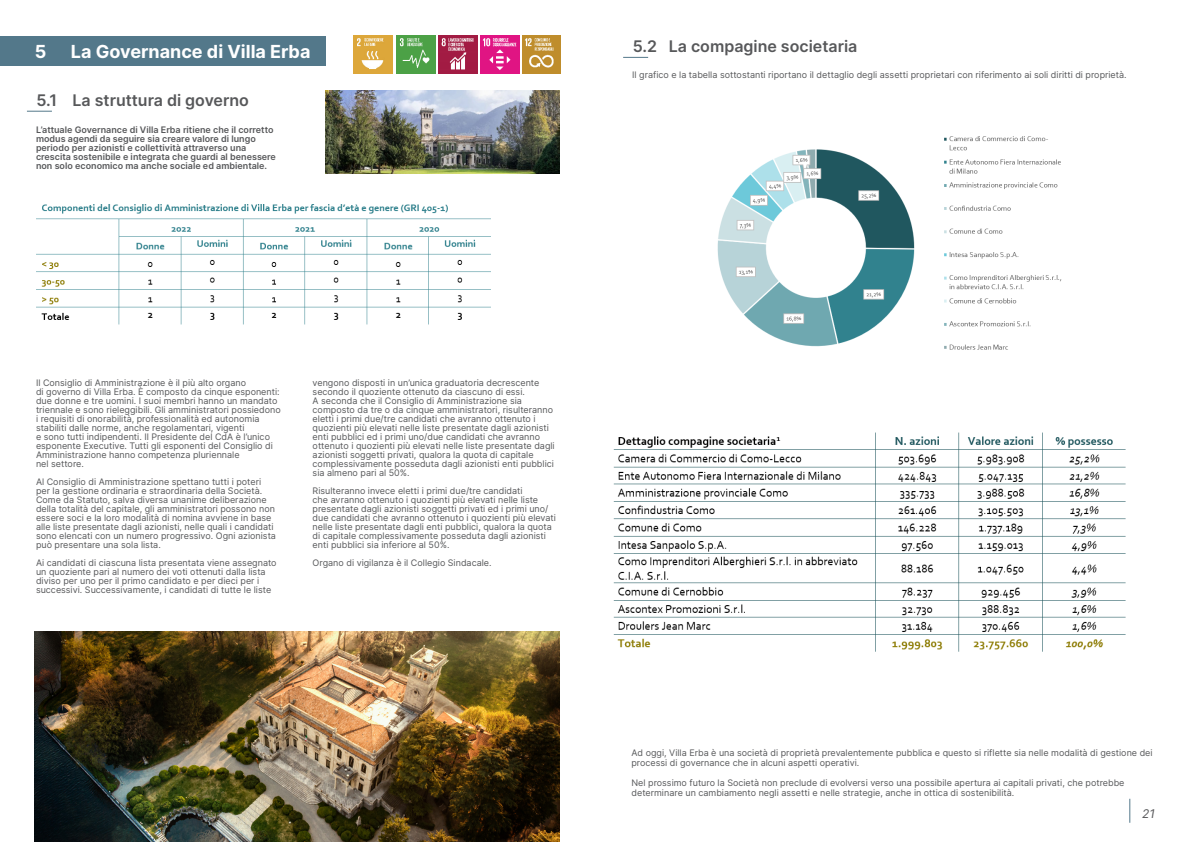
<style>
.page{position:relative;width:1191px;height:842px;background:#fff}
.page>*{position:absolute;margin:0;border:0;box-sizing:border-box;transform-origin:0 0}
.t1{font:700 18px "Inter";color:#fff}
.t2{font:600 16px "Inter";color:#57585a}
.t3{font:italic 12px "Inter";color:#57585a}
.t4{font:9px/9px "Inter";color:#57585a}
.t5{font:600 9px/9px "Inter";color:#57585a}
</style>
<div class="page">
<svg style="left:1129px;top:799px;width:1px;height:24px"></svg>
<svg style="left:27px;top:111px;width:25px;height:1px"></svg>
<img style="left:325px;top:91px;width:234px;height:82px">
<img style="left:36px;top:204px;width:455px;height:121px">
<img style="left:35px;top:631px;width:524px;height:211px">
<div style="left:0;top:36px;width:325px;height:29px;background:#53788a"></div>
<img style="left:439px;top:35px;width:38px;height:39px">
<img style="left:480px;top:35px;width:39px;height:39px">
<img style="left:522px;top:35px;width:39px;height:39px">
<img style="left:353px;top:35px;width:39px;height:39px">
<img style="left:397px;top:35px;width:38px;height:39px">
<svg style="left:623px;top:57px;width:25px;height:1px"></svg>
<img style="left:717px;top:136px;width:345px;height:214px">
<img style="left:613px;top:432px;width:513px;height:220px">
<p class="t1" style="left:35px;top:38px;width:13px">5</p>
<p class="t1" style="left:71px;top:38px;width:241px">La Governance di Villa Erba</p>
<p class="t2" style="left:37px;top:88px;width:214px">5.1 La struttura di governo</p>
<p class="t5" style="left:36px;top:125px;width:241px">L’attuale Governance di Villa Erba ritiene che il corretto modus agendi da seguire sia creare valore di lungo periodo per azionisti e collettività attraverso una crescita sostenibile e integrata che guardi al benessere non solo economico ma anche sociale ed ambientale.</p>
<p class="t2" style="left:633px;top:34px;width:226px">5.2 La compagine societaria</p>
<p class="t4" style="left:632px;top:70px;width:496px">Il grafico e la tabella sottostanti riportano il dettaglio degli assetti proprietari con riferimento ai soli diritti di proprietà.</p>
<p class="t4" style="left:36px;top:378px;width:212px">Il Consiglio di Amministrazione è il più alto organo</p>
<p class="t4" style="left:36px;top:387px;width:246px">di governo di Villa Erba. È composto da cinque esponenti: due donne e tre uomini. I suoi membri hanno un mandato triennale e sono rieleggibili. Gli amministratori possiedono i requisiti di onorabilità, professionalità ed autonomia stabiliti dalle norme, anche regolamentari, vigenti</p>
<p class="t4" style="left:36px;top:432px;width:238px">e sono tutti indipendenti. Il Presidente del CdA è l’unico esponente Executive. Tutti gli esponenti del Consiglio di<br>Amministrazione hanno competenza pluriennale</p>
<p class="t4" style="left:36px;top:459px;width:49px">nel settore.</p>
<p class="t4" style="left:36px;top:477px;width:227px">Al Consiglio di Amministrazione spettano tutti i poteri</p>
<p class="t4" style="left:36px;top:486px;width:228px">per la gestione ordinaria e straordinaria della Società.</p>
<p class="t4" style="left:36px;top:495px;width:241px">Come da Statuto, salva diversa unanime deliberazione della totalità del capitale, gli amministratori possono non essere soci e la loro modalità di nomina avviene in base alle liste presentate dagli azionisti, nelle quali i candidati sono elencati con un numero progressivo. Ogni azionista può presentare una sola lista.</p>
<p class="t4" style="left:36px;top:558px;width:242px">Ai candidati di ciascuna lista presentata viene assegnato un quoziente pari al numero dei voti ottenuti dalla lista diviso per uno per il primo candidato e per dieci per i successivi. Successivamente, i candidati di tutte le liste</p>
<p class="t4" style="left:313px;top:378px;width:228px">vengono disposti in un’unica graduatoria decrescente secondo il quoziente ottenuto da ciascuno di essi.</p>
<p class="t4" style="left:313px;top:396px;width:244px">A seconda che il Consiglio di Amministrazione sia composto da tre o da cinque amministratori, risulteranno eletti i primi due/tre candidati che avranno ottenuto i quozienti più elevati nelle liste presentate dagli azionisti enti pubblici ed i primi uno/due candidati che avranno ottenuto i quozienti più elevati nelle liste presentate dagli azionisti soggetti privati, qualora la quota di capitale complessivamente posseduta dagli azionisti enti pubblici sia almeno pari al 50%.</p>
<p class="t4" style="left:313px;top:486px;width:245px">Risulteranno invece eletti i primi due/tre candidati<br>che avranno ottenuto i quozienti più elevati nelle liste presentate dagli azionisti soggetti privati ed i primi uno/ due candidati che avranno ottenuto i quozienti più elevati nelle liste presentate dagli enti pubblici, qualora la quota di capitale complessivamente posseduta dagli azionisti enti pubblici sia inferiore al 50%.</p>
<p class="t4" style="left:313px;top:558px;width:180px">Organo di vigilanza è il Collegio Sindacale.</p>
<p class="t4" style="left:631px;top:747px;width:522px;line-height:10px">Ad oggi, Villa Erba è una società di proprietà prevalentemente pubblica e questo si riflette sia nelle modalità di gestione dei processi di governance che in alcuni aspetti operativi.</p>
<p class="t4" style="left:631px;top:777px;width:494px;line-height:10px">Nel prossimo futuro la Società non preclude di evolversi verso una possibile apertura ai capitali privati, che potrebbe determinare un cambiamento negli assetti e nelle strategie, anche in ottica di sostenibilità.</p>
<h3 class="t3" style="left:1142px;top:804px;width:14px">21</h3>
</div>
